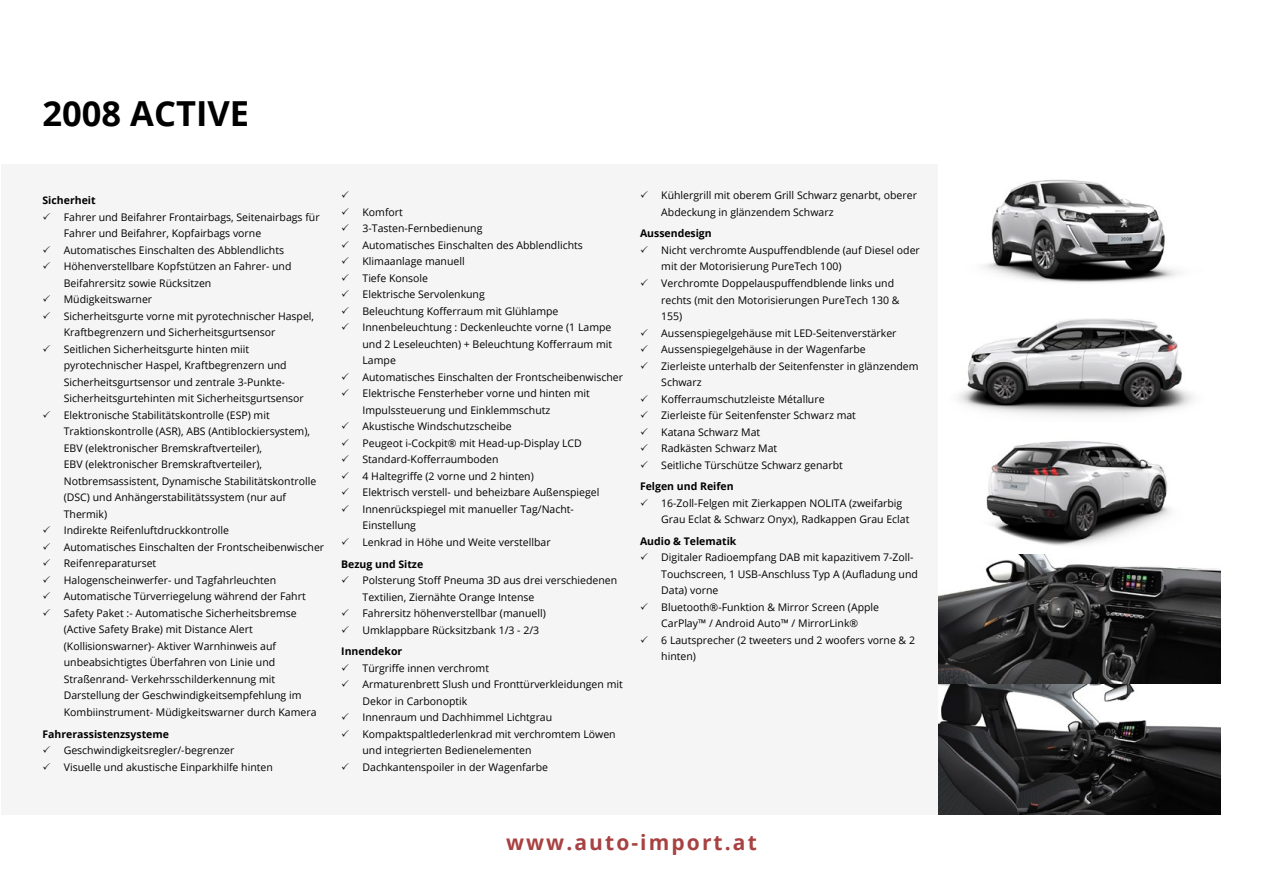
<style>
.page{position:relative;width:1263px;height:893px;background:#fff}
.page>*{position:absolute;margin:0;border:0;box-sizing:border-box;transform-origin:0 0}
.t1{font:700 34.5px "Open Sans";color:#000}
.t2{font:700 21px "Open Sans";letter-spacing:.1em;color:#a84242}
.t3{font:10.5px/16.5px "Open Sans";color:#000}
.t4{font:700 10.5px "Open Sans";color:#000}
</style>
<div class="page">
<div style="left:1px;top:164px;width:938px;height:650px;background:#f5f5f5"></div>
<img style="left:939px;top:179px;width:281px;height:635px">
<p class="t1" style="left:43px;top:89px;width:208px">2008 ACTIVE</p>
<p class="t4" style="left:43px;top:193px;width:55px">Sicherheit</p>
<p class="t3" style="left:64px;top:209px;width:257px">Fahrer und Beifahrer Frontairbags, Seitenairbags für<br>Fahrer und Beifahrer, Kopfairbags vorne</p>
<p class="t3" style="left:64px;top:242px;width:222px">Automatisches Einschalten des Abblendlichts</p>
<p class="t3" style="left:64px;top:258px;width:229px">Höhenverstellbare Kopfstützen an Fahrer- und<br>Beifahrersitz sowie Rücksitzen</p>
<p class="t3" style="left:64px;top:291px;width:90px">Müdigkeitswarner</p>
<p class="t3" style="left:64px;top:308px;width:252px">Sicherheitsgurte vorne mit pyrotechnischer Haspel,<br>Kraftbegrenzern und Sicherheitsgurtsensor</p>
<p class="t3" style="left:64px;top:341px;width:241px">Seitlichen Sicherheitsgurte hinten miit pyrotechnischer Haspel, Kraftbegrenzern und Sicherheitsgurtsensor und zentrale 3-Punkte-Sicherheitsgurtehinten mit Sicherheitsgurtsensor</p>
<p class="t3" style="left:64px;top:407px;width:254px">Elektronische Stabilitätskontrolle (ESP) mit Traktionskontrolle (ASR), ABS (Antiblockiersystem), EBV (elektronischer Bremskraftverteiler),<br>EBV (elektronischer Bremskraftverteiler), Notbremsassistent, Dynamische Stabilitätskontrolle (DSC) und Anhängerstabilitätssystem (nur auf Thermik)</p>
<p class="t3" style="left:64px;top:522px;width:167px">Indirekte Reifenluftdruckkontrolle</p>
<p class="t3" style="left:64px;top:539px;width:262px">Automatisches Einschalten der Frontscheibenwischer</p>
<p class="t3" style="left:64px;top:555px;width:94px">Reifenreparaturset</p>
<p class="t3" style="left:64px;top:572px;width:214px">Halogenscheinwerfer- und Tagfahrleuchten</p>
<p class="t3" style="left:64px;top:588px;width:243px">Automatische Türverriegelung während der Fahrt</p>
<p class="t3" style="left:64px;top:605px;width:254px">Safety Paket :- Automatische Sicherheitsbremse (Active Safety Brake) mit Distance Alert (Kollisionswarner)- Aktiver Warnhinweis auf unbeabsichtigtes Überfahren von Linie und Straßenrand- Verkehrsschilderkennung mit Darstellung der Geschwindigkeitsempfehlung im Kombiinstrument- Müdigkeitswarner durch Kamera</p>
<p class="t4" style="left:43px;top:726px;width:128px">Fahrerassistenzsysteme</p>
<p class="t3" style="left:64px;top:742px;width:172px">Geschwindigkeitsregler/-begrenzer</p>
<p class="t3" style="left:64px;top:758px;width:211px">Visuelle und akustische Einparkhilfe hinten</p>
<p class="t3" style="left:362px;top:204px;width:42px">Komfort</p>
<p class="t3" style="left:362px;top:220px;width:121px">3-Tasten-Fernbedienung</p>
<p class="t3" style="left:362px;top:237px;width:222px">Automatisches Einschalten des Abblendlichts</p>
<p class="t3" style="left:362px;top:253px;width:104px">Klimaanlage manuell</p>
<p class="t3" style="left:362px;top:270px;width:67px">Tiefe Konsole</p>
<p class="t3" style="left:362px;top:286px;width:124px">Elektrische Servolenkung</p>
<p class="t3" style="left:362px;top:303px;width:198px">Beleuchtung Kofferraum mit Glühlampe</p>
<p class="t3" style="left:362px;top:319px;width:251px;text-align:justify">Innenbeleuchtung : Deckenleuchte vorne (1 Lampe und 2 Leseleuchten) + Beleuchtung Kofferraum mit Lampe</p>
<p class="t3" style="left:362px;top:369px;width:262px">Automatisches Einschalten der Frontscheibenwischer</p>
<p class="t3" style="left:362px;top:385px;width:229px">Elektrische Fensterheber vorne und hinten mit<br>Impulssteuerung und Einklemmschutz</p>
<p class="t3" style="left:362px;top:418px;width:151px">Akustische Windschutzscheibe</p>
<p class="t3" style="left:362px;top:435px;width:221px">Peugeot i-Cockpit® mit Head-up-Display LCD</p>
<p class="t3" style="left:362px;top:451px;width:138px">Standard-Kofferraumboden</p>
<p class="t3" style="left:362px;top:468px;width:173px">4 Haltegriffe (2 vorne und 2 hinten)</p>
<p class="t3" style="left:362px;top:484px;width:238px">Elektrisch verstell- und beheizbare Außenspiegel</p>
<p class="t3" style="left:362px;top:501px;width:213px">Innenrückspiegel mit manueller Tag/Nacht-<br>Einstellung</p>
<p class="t3" style="left:362px;top:534px;width:190px">Lenkrad in Höhe und Weite verstellbar</p>
<p class="t4" style="left:341px;top:556px;width:83px">Bezug und Sitze</p>
<p class="t3" style="left:362px;top:572px;width:256px">Polsterung Stoff Pneuma 3D aus drei verschiedenen<br>Textilien, Ziernähte Orange Intense</p>
<p class="t3" style="left:362px;top:605px;width:185px">Fahrersitz höhenverstellbar (manuell)</p>
<p class="t3" style="left:362px;top:621px;width:178px">Umklappbare Rücksitzbank 1/3 - 2/3</p>
<p class="t4" style="left:341px;top:644px;width:63px">Innendekor</p>
<p class="t3" style="left:362px;top:659px;width:128px">Türgriffe innen verchromt</p>
<p class="t3" style="left:362px;top:676px;width:262px">Armaturenbrett Slush und Fronttürverkleidungen mit<br>Dekor in Carbonoptik</p>
<p class="t3" style="left:362px;top:709px;width:191px">Innenraum und Dachhimmel Lichtgrau</p>
<p class="t3" style="left:362px;top:725px;width:255px">Kompaktspaltlederlenkrad mit verchromtem Löwen und integrierten Bedienelementen</p>
<p class="t3" style="left:362px;top:758px;width:187px">Dachkantenspoiler in der Wagenfarbe</p>
<p class="t3" style="left:661px;top:187px;width:257px">Kühlergrill mit oberem Grill Schwarz genarbt, oberer<br>Abdeckung in glänzendem Schwarz</p>
<p class="t4" style="left:640px;top:226px;width:73px">Aussendesign</p>
<p class="t3" style="left:661px;top:242px;width:260px">Nicht verchromte Auspuffendblende (auf Diesel oder mit der Motorisierung PureTech 100)</p>
<p class="t3" style="left:661px;top:275px;width:240px">Verchromte Doppelauspuffendblende links und rechts (mit den Motorisierungen PureTech 130 &amp;<br>155)</p>
<p class="t3" style="left:661px;top:324px;width:237px">Aussenspiegelgehäuse mit LED-Seitenverstärker</p>
<p class="t3" style="left:661px;top:341px;width:206px">Aussenspiegelgehäuse in der Wagenfarbe</p>
<p class="t3" style="left:661px;top:357px;width:259px">Zierleiste unterhalb der Seitenfenster in glänzendem<br>Schwarz</p>
<p class="t3" style="left:661px;top:390px;width:165px">Kofferraumschutzleiste Métallure</p>
<p class="t3" style="left:661px;top:407px;width:196px">Zierleiste für Seitenfenster Schwarz mat</p>
<p class="t3" style="left:661px;top:423px;width:101px">Katana Schwarz Mat</p>
<p class="t3" style="left:661px;top:440px;width:118px">Radkästen Schwarz Mat</p>
<p class="t3" style="left:661px;top:456px;width:183px">Seitliche Türschütze Schwarz genarbt</p>
<p class="t4" style="left:640px;top:479px;width:95px">Felgen und Reifen</p>
<p class="t3" style="left:661px;top:494px;width:250px">16-Zoll-Felgen mit Zierkappen NOLITA (zweifarbig<br>Grau Eclat &amp; Schwarz Onyx), Radkappen Grau Eclat</p>
<p class="t4" style="left:640px;top:533px;width:98px">Audio &amp; Telematik</p>
<p class="t3" style="left:661px;top:549px;width:258px">Digitaler Radioempfang DAB mit kapazitivem 7-Zoll-<br>Touchscreen, 1 USB-Anschluss Typ A (Aufladung und<br>Data) vorne</p>
<p class="t3" style="left:661px;top:598px;width:219px">Bluetooth®-Funktion &amp; Mirror Screen (Apple<br>CarPlay™ / Android Auto™ / MirrorLink®</p>
<p class="t3" style="left:661px;top:631px;width:255px">6 Lautsprecher (2 tweeters und 2 woofers vorne &amp; 2 hinten)</p>
<p class="t2" style="left:506px;top:827px;width:252px">www.auto-import.at</p>
</div>
